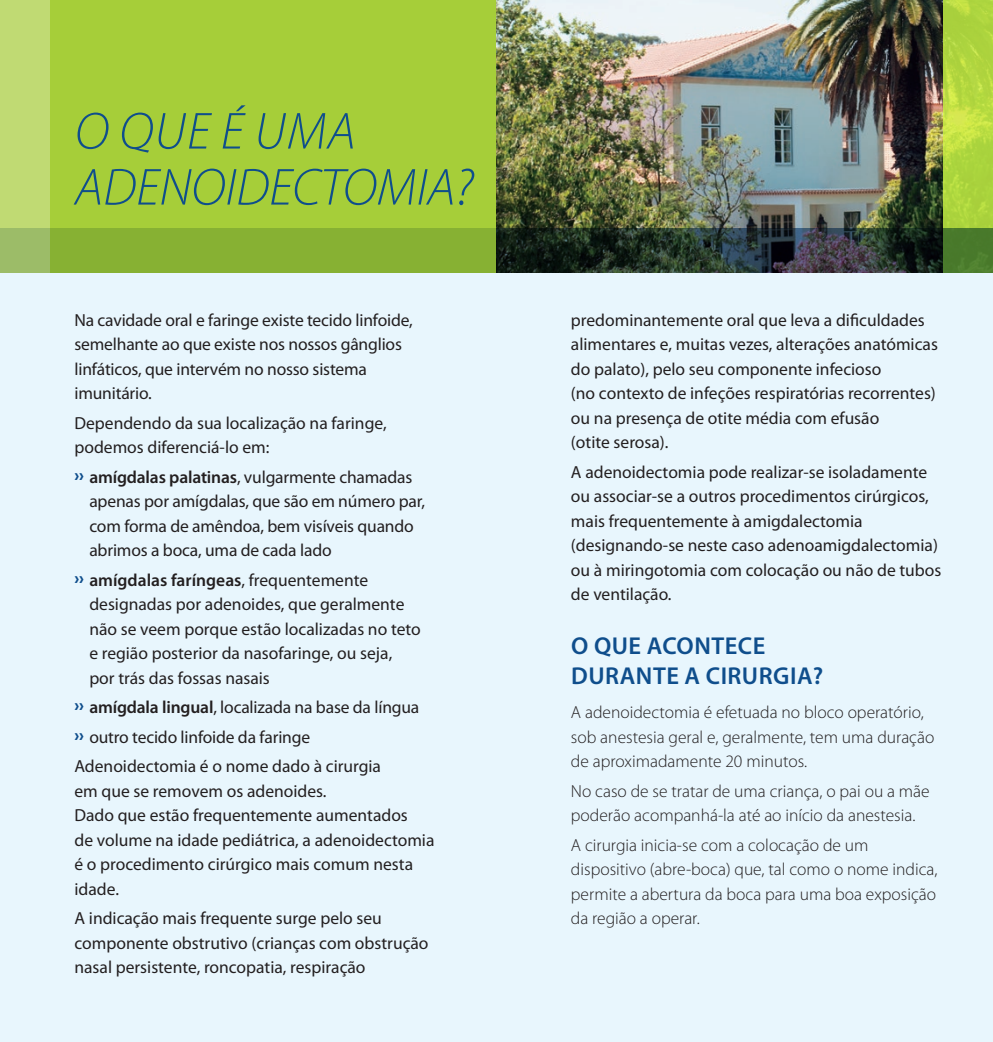
<style>
.page{position:relative;width:993px;height:1042px;background:#fff}
.page>*{position:absolute;margin:0;border:0;box-sizing:border-box;transform-origin:0 0}
.t1{font:italic 300 52.5px/56px "Myriad Pro";color:#0f4e8c}
.t2{font:600 24.5px/29.4px "Myriad Pro";letter-spacing:.02em;color:#0f4e8c}
.t3{font:17.5px/24.5px "Myriad Pro";color:#231f20}
.t4{font:300 17.5px/24.5px "Myriad Pro";color:#231f20}
.s1{font-weight:900;color:#0f4e8c}
.s2{font-weight:600}
</style>
<div class="page">
<div style="left:0;top:273px;width:992px;height:769px;background:#e8f6fd"></div>
<div style="left:0;top:0;width:496px;height:273px;background:#a6ce39"></div>
<div style="left:0;top:0;width:50px;height:273px;background:#c0da73"></div>
<img style="left:496px;top:0;width:447px;height:228px">
<svg style="left:943px;top:0;width:49px;height:228px;background:#b3d840"></svg>
<svg style="left:0;top:228px;width:496px;height:45px;background:#89b238"></svg>
<svg style="left:496px;top:228px;width:496px;height:45px;background:#27362c"></svg>
<h1 class="t1" style="left:75px;top:104px;width:400px">O QUE É UMA<br>ADENOIDECTOMIA?</h1>
<p class="t3" style="left:74px;top:308px;width:339px">Na cavidade oral e faringe existe tecido linfoide, semelhante ao que existe nos nossos gânglios linfáticos, que intervém no nosso sistema imunitário.</p>
<p class="t3" style="left:74px;top:411px;width:313px">Dependendo da sua localização na faringe, podemos diferenciá-lo em:</p>
<p class="t3" style="left:89px;top:465px;width:337px;text-indent:-15px"><span class="s1">››</span> <span class="s2">amígdalas palatinas</span>, vulgarmente chamadas apenas por amígdalas, que são em número par, com forma de amêndoa, bem visíveis quando abrimos a boca, uma de cada lado</p>
<p class="t3" style="left:89px;top:568px;width:333px;text-indent:-15px"><span class="s1">››</span> <span class="s2">amígdalas faríngeas</span>, frequentemente designadas por adenoides, que geralmente não se veem porque estão localizadas no teto e região posterior da nasofaringe, ou seja, por trás das fossas nasais</p>
<p class="t3" style="left:74px;top:693px;width:346px;line-height:29.4px"><span class="s1">››</span> <span class="s2">amígdala lingual</span>, localizada na base da língua <span class="s1">››</span> outro tecido linfoide da faringe<br>Adenoidectomia é o nome dado à cirurgia</p>
<p class="t3" style="left:74px;top:779px;width:361px">em que se removem os adenoides.<br>Dado que estão frequentemente aumentados<br>de volume na idade pediátrica, a adenoidectomia é o procedimento cirúrgico mais comum nesta idade.</p>
<p class="t3" style="left:74px;top:906px;width:355px">A indicação mais frequente surge pelo seu componente obstrutivo (crianças com obstrução nasal persistente, roncopatia, respiração</p>
<p class="t3" style="left:570px;top:308px;width:368px">predominantemente oral que leva a dificuldades alimentares e, muitas vezes, alterações anatómicas do palato), pelo seu componente infecioso<br>(no contexto de infeções respiratórias recorrentes) ou na presença de otite média com efusão<br>(otite serosa).</p>
<p class="t3" style="left:570px;top:460px;width:372px">A adenoidectomia pode realizar-se isoladamente ou associar-se a outros procedimentos cirúrgicos, mais frequentemente à amigdalectomia (designando-se neste caso adenoamigdalectomia) ou à miringotomia com colocação ou não de tubos de ventilação.</p>
<h2 class="t2" style="left:571px;top:632px;width:253px">O QUE ACONTECE<br>DURANTE A CIRURGIA?</h2>
<p class="t4" style="left:570px;top:700px;width:365px">A adenoidectomia é efetuada no bloco operatório, sob anestesia geral e, geralmente, tem uma duração de aproximadamente 20 minutos.</p>
<p class="t4" style="left:570px;top:779px;width:360px">No caso de se tratar de uma criança, o pai ou a mãe poderão acompanhá-la até ao início da anestesia.</p>
<p class="t4" style="left:570px;top:833px;width:368px">A cirurgia inicia-se com a colocação de um dispositivo (abre-boca) que, tal como o nome indica, permite a abertura da boca para uma boa exposição da região a operar.</p>
</div>
